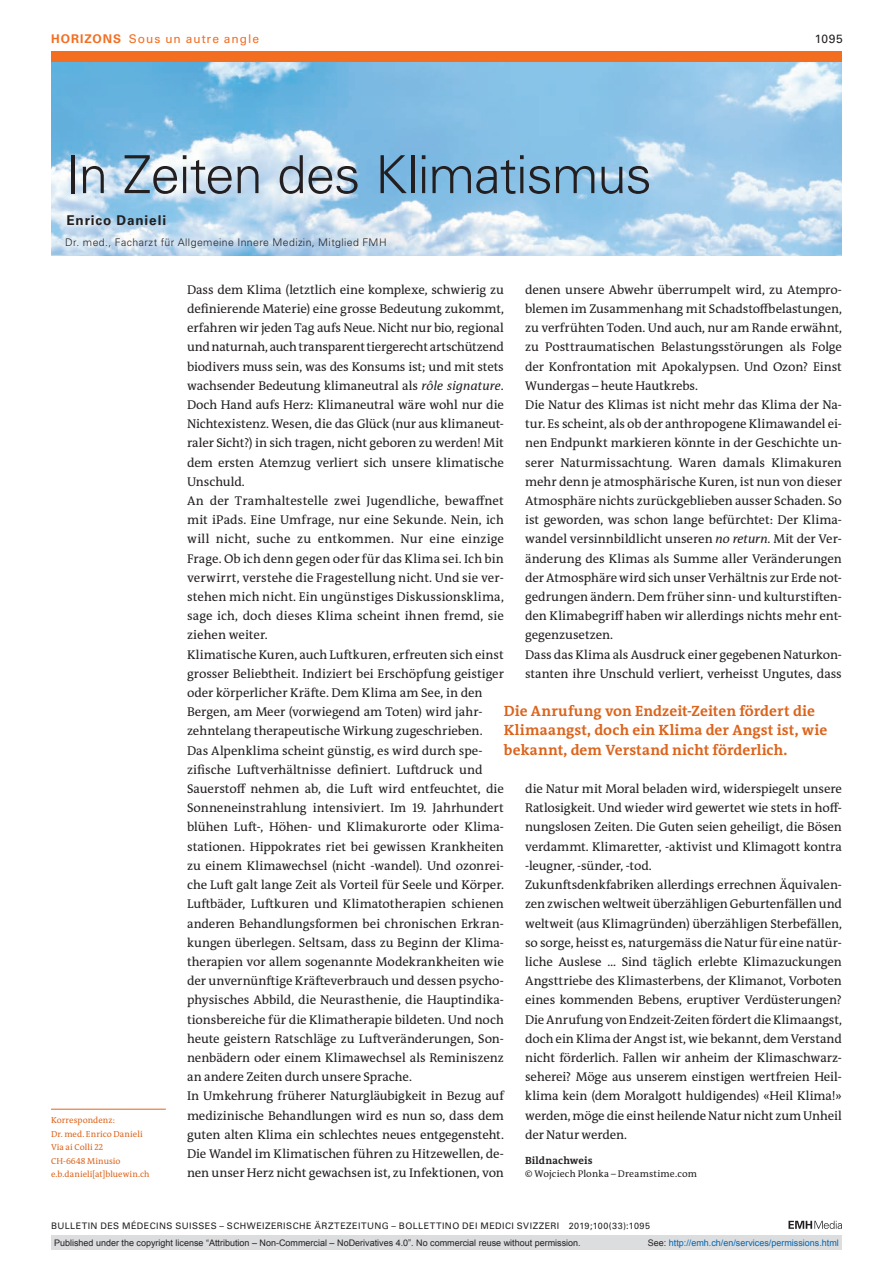
<style>
.page{position:relative;width:893px;height:1263px;background:#fff}
.page>*{position:absolute;margin:0;border:0;box-sizing:border-box;transform-origin:0 0}
.t1{font:300 52.5px "Univers LT Std";letter-spacing:-.02em;color:#231f20}
.t2{font:700 15px/19.2px "The Antiqua B W7";letter-spacing:.01em;color:#dc641c}
.t3{font:700 13.5px "Univers LT Std";letter-spacing:.065em;color:#231f20}
.t4{font:12.75px/19.2px "The Antiqua B W5 Plain";letter-spacing:-.005em;color:#231f20}
.t5{font:12px "Univers LT Std";letter-spacing:.08em;color:#f36e21}
.t6{font:12px "Univers LT Std";color:#231f20}
.t7{font:300 10.5px "Univers LT Std";letter-spacing:.04em;color:#231f20}
.t8{font:700 10.5px "The Antiqua B W7";letter-spacing:.015em;color:#231f20}
.t9{font:9.75px "The Antiqua B W5 Plain";letter-spacing:.015em;color:#231f20}
.t10{font:9px "Arial";color:#231f20}
.t11{font:9px "Univers LT Std";letter-spacing:.05em;color:#231f20}
.t12{font:9px "Arial";color:#0166b3}
.t13{font:8.7px/13.5px "The Antiqua B W5 Plain";letter-spacing:.01em;color:#dc641c}
.s1{font-weight:700}
.s2{font-style:italic}
.s3{color:#231f20}
</style>
<div class="page">
<svg style="left:788px;top:1221px;width:54px;height:8px"></svg>
<img style="left:51px;top:62px;width:791px;height:194px">
<hr style="left:51px;top:1109px;width:115px;height:1px;background:#dc641c">
<div style="left:51px;top:51px;width:791px;height:11px;background:#f36e21"></div>
<div style="left:51px;top:1235px;width:791px;height:15px;background:#dcdddf"></div>
<p class="t5" style="left:51px;top:31px;width:209px"><span class="s1">HORIZONS</span> Sous un autre angle</p>
<p class="t6" style="left:815px;top:31px;width:30px">1095</p>
<h1 class="t1" style="left:65px;top:143px;width:588px">In Zeiten des Klimatismus</h1>
<p class="t3" style="left:66px;top:212px;width:101px">Enrico Danieli</p>
<p class="t7" style="left:65px;top:236px;width:323px">Dr. med., Facharzt für Allgemeine Innere Medizin, Mitglied FMH</p>
<p class="t4" style="left:187px;top:280px;width:318px">Dass dem Klima (letztlich eine komplexe, schwierig zu definierende Materie) eine grosse Bedeutung zukommt, erfahren wir jeden Tag aufs Neue. Nicht nur bio, regional und naturnah, auch transparent tiergerecht artschützend biodivers muss sein, was des Konsums ist; und mit stets wachsender Bedeutung klimaneutral als <span class="s2">rôle signature</span>.<br>Doch Hand aufs Herz: Klimaneutral wäre wohl nur die Nichtexistenz. Wesen, die das Glück (nur aus klimaneut&shy;raler Sicht?) in sich tragen, nicht geboren zu werden! Mit dem ersten Atemzug verliert sich unsere klimatische Unschuld.<br>An der Tramhaltestelle zwei Jugendliche, bewaffnet mit iPads. Eine Umfrage, nur eine Sekunde. Nein, ich will nicht, suche zu entkommen. Nur eine einzige Frage. Ob ich denn gegen oder für das Klima sei. Ich bin verwirrt, verstehe die Fragestellung nicht. Und sie ver&shy;stehen mich nicht. Ein ungünstiges Diskussionsklima, sage ich, doch dieses Klima scheint ihnen fremd, sie ziehen weiter.<br>Klimatische Kuren, auch Luftkuren, erfreuten sich einst grosser Beliebtheit. Indiziert bei Erschöpfung geistiger oder körperlicher Kräfte. Dem Klima am See, in den Bergen, am Meer (vorwiegend am Toten) wird jahr&shy;zehntelang therapeutische Wirkung zugeschrieben.<br>Das Alpenklima scheint günstig, es wird durch spe&shy;zifische Luftverhältnisse definiert. Luftdruck und Sauerstoff nehmen ab, die Luft wird entfeuchtet, die Sonneneinstrahlung intensiviert. Im 19. Jahrhundert blühen Luft-, Höhen- und Klimakurorte oder Klima&shy;stationen. Hippokrates riet bei gewissen Krankheiten zu einem Klimawechsel (nicht -wandel). Und ozonrei&shy;che Luft galt lange Zeit als Vorteil für Seele und Körper.<br>Luftbäder, Luftkuren und Klimatotherapien schienen anderen Behandlungsformen bei chronischen Erkran&shy;kungen überlegen. Seltsam, dass zu Beginn der Klima--- therapien vor allem sogenannte Modekrankheiten wie der unvernünftige Kräfteverbrauch und dessen psycho&shy;physisches Abbild, die Neurasthenie, die Hauptindika&shy;tionsbereiche für die Klimatherapie bildeten. Und noch heute geistern Ratschläge zu Luftveränderungen, Son&shy;nenbädern oder einem Klimawechsel als Reminiszenz an andere Zeiten durch unsere Sprache.<br>In Umkehrung früherer Naturgläubigkeit in Bezug auf medizinische Behandlungen wird es nun so, dass dem guten alten Klima ein schlechtes neues entgegensteht.<br>Die Wandel im Klimatischen führen zu Hitzewellen, de&shy;nen unser Herz nicht gewachsen ist, zu Infektionen, von</p>
<p class="t4" style="left:525px;top:280px;width:318px">denen unsere Abwehr überrumpelt wird, zu Atempro&shy;blemen im Zusammenhang mit Schadstoffbelastungen, zu verfrühten Toden. Und auch, nur am Rande erwähnt, zu Posttraumatischen Belastungsstörungen als Folge der Konfrontation mit Apokalypsen. Und Ozon? Einst Wundergas – heute Hautkrebs.<br>Die Natur des Klimas ist nicht mehr das Klima der Na&shy;tur. Es scheint, als ob der anthropogene Klimawandel ei&shy;nen Endpunkt markieren könnte in der Geschichte un&shy;serer Naturmissachtung. Waren damals Klimakuren mehr denn je atmosphärische Kuren, ist nun von dieser Atmosphäre nichts zurückgeblieben ausser Schaden. So ist geworden, was schon lange befürchtet: Der Klima&shy;wandel versinnbildlicht unseren <span class="s2">no return</span>. Mit der Ver&shy;änderung des Klimas als Summe aller Veränderungen der Atmosphäre wird sich unser Verhältnis zur Erde not&shy;gedrungen ändern. Dem früher sinn- und kulturstiften&shy;den Klimabegriff haben wir allerdings nichts mehr ent&shy;gegenzusetzen.<br>Dass das Klima als Ausdruck einer gegebenen Naturkon&shy;stanten ihre Unschuld verliert, verheisst Ungutes, dass</p>
<p class="t2" style="left:504px;top:702px;width:325px">Die Anrufung von Endzeit-Zeiten fördert die<br>Klimaangst, doch ein Klima der Angst ist, wie bekannt, dem Verstand nicht förderlich.</p>
<p class="t4" style="left:525px;top:779px;width:318px">die Natur mit Moral beladen wird, widerspiegelt unsere Ratlosigkeit. Und wieder wird gewertet wie stets in hoff&shy;nungslosen Zeiten. Die Guten seien geheiligt, die Bösen verdammt. Klimaretter, -aktivist und Klimagott kontra -leugner, -sünder, -tod.<br>Zukunftsdenkfabriken allerdings errechnen Äquivalen&shy;zen zwischen weltweit überzähligen Geburtenfällen und weltweit (aus Klimagründen) überzähligen Sterbefällen, so sorge, heisst es, naturgemäss die Natur für eine natür&shy;liche Auslese ... Sind täglich erlebte Klimazuckungen Angsttriebe des Klimasterbens, der Klimanot, Vorboten eines kommenden Bebens, eruptiver Verdüsterungen?<br>Die Anrufung von Endzeit-Zeiten fördert die Klimaangst, doch ein Klima der Angst ist, wie bekannt, dem Verstand nicht förderlich. Fallen wir anheim der Klimaschwarz&shy;seherei? Möge aus unserem einstigen wertfreien Heil&shy;klima kein (dem Moralgott huldigendes) «Heil Klima!» werden, möge die einst heilende Natur nicht zum Unheil der Natur werden.</p>
<p class="t8" style="left:525px;top:1153px;width:69px">Bildnachweis</p>
<p class="t9" style="left:525px;top:1168px;width:173px">© Wojciech Plonka – Dreamstime.com</p>
<p class="t13" style="left:51px;top:1114px;width:100px">Korrespondenz:<br>Dr. med. Enrico Danieli<br>Via ai Colli 22<br>CH-6648 Minusio e.b.danieli[at]bluewin.ch</p>
<p class="t11" style="left:51px;top:1220px;width:601px">BULLETIN DES MÉDECINS SUISSES – SCHWEIZERISCHE ÄRZTEZEITUNG – BOLLETTINO DEI MEDICI SVIZZERI 2019;100(33):1095</p>
<p class="t10" style="left:54px;top:1237px;width:528px">Published under the copyright license “Attribution – Non-Commercial – NoDerivatives 4.0”. No commercial reuse without permission.</p>
<p class="t12" style="left:648px;top:1237px;width:193px"><span class="s3">See:</span> http://emh.ch/en/services/permissions.html</p>
</div>
